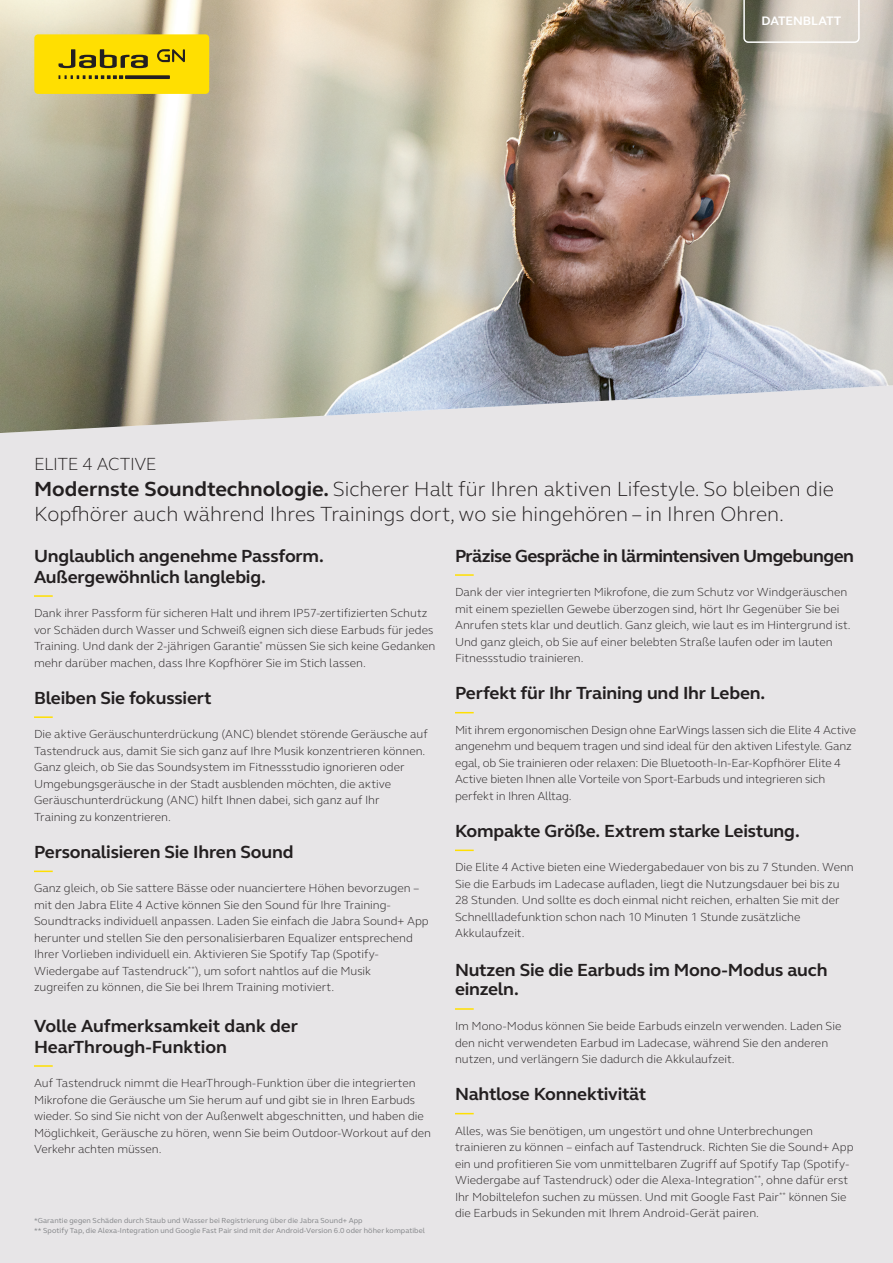
<style>
.page{position:relative;width:893px;height:1263px;background:#e7e5e7}
.page>*{position:absolute;margin:0;border:0;box-sizing:border-box;transform-origin:0 0}
.t1{font:300 21px/25.5px "GN Elliot";color:#231f20}
.Headlines_Body{font:700 18px/21px "GN Elliot";letter-spacing:-.01em;color:#231f20}
.Headlines_Body-2{font:700 18px "GN Elliot";letter-spacing:-.03em;color:#231f20}
.t2{font:300 18px "GN Elliot";letter-spacing:-.025em;color:#231f20}
.Tag1{font:700 12.6px "GN Elliot";color:#fff}
.Headlines_Body-3{font:300 12px/16.5px "GN Elliot";color:#231f20}
.t3{font:7.5px "GN Elliot";letter-spacing:.01em;color:#808285}
.s1{font-weight:700}
</style>
<div class="page">
<svg style="left:34px;top:595px;width:19px;height:2px"></svg>
<svg style="left:34px;top:716px;width:19px;height:2px"></svg>
<svg style="left:34px;top:870px;width:19px;height:2px"></svg>
<svg style="left:34px;top:1065px;width:19px;height:2px"></svg>
<svg style="left:455px;top:574px;width:19px;height:2px"></svg>
<svg style="left:455px;top:712px;width:19px;height:1px"></svg>
<svg style="left:455px;top:849px;width:19px;height:2px"></svg>
<svg style="left:455px;top:1008px;width:19px;height:2px"></svg>
<svg style="left:455px;top:1113px;width:19px;height:1px"></svg>
<img style="left:0;top:0;width:893px;height:433px">
<svg style="left:743px;top:0;width:117px;height:43px;background:#c7c2b7"></svg>
<div style="left:34px;top:34px;width:175px;height:60px;background:#ffdf01;border-radius:4px"></div>
<svg style="left:59px;top:49px;width:89px;height:19px"></svg>
<svg style="left:59px;top:75px;width:64px;height:4px"></svg>
<svg style="left:125px;top:75px;width:45px;height:4px"></svg>
<svg style="left:157px;top:49px;width:28px;height:13px"></svg>
<p class="Tag1" style="left:762px;top:13px;width:81px">DATENBLATT</p>
<p class="t2" style="left:34px;top:452px;width:124px">ELITE 4 ACTIVE</p>
<p class="t1" style="left:34px;top:475px;width:801px"><span class="s1">Modernste Soundtechnologie.</span> Sicherer Halt für Ihren aktiven Lifestyle. So bleiben die<br>Kopfhörer auch während Ihres Trainings dort, wo sie hingehören – in Ihren Ohren.</p>
<p class="Headlines_Body" style="left:34px;top:545px;width:291px">Unglaublich angenehme Passform.<br>Außergewöhnlich langlebig.</p>
<p class="Headlines_Body-3" style="left:34px;top:604px;width:403px">Dank ihrer Passform für sicheren Halt und ihrem IP57-zertifizierten Schutz vor Schäden durch Wasser und Schweiß eignen sich diese Earbuds für jedes Training. Und dank der 2-jährigen Garantie<sup>*</sup> müssen Sie sich keine Gedanken mehr darüber machen, dass Ihre Kopfhörer Sie im Stich lassen.</p>
<p class="Headlines_Body" style="left:34px;top:687px;width:179px">Bleiben Sie fokussiert</p>
<p class="Headlines_Body-3" style="left:34px;top:725px;width:395px">Die aktive Geräuschunterdrückung (ANC) blendet störende Geräusche auf Tastendruck aus, damit Sie sich ganz auf Ihre Musik konzentrieren können.<br>Ganz gleich, ob Sie das Soundsystem im Fitnessstudio ignorieren oder Umgebungsgeräusche in der Stadt ausblenden möchten, die aKtive Geräuschunterdrückung (ANC) hilft Ihnen dabei, sich ganz auf Ihr<br>Training zu konzentrieren.</p>
<p class="Headlines_Body" style="left:34px;top:841px;width:261px">Personalisieren Sie Ihren Sound</p>
<p class="Headlines_Body-3" style="left:34px;top:880px;width:396px">Ganz gleich, ob Sie sattere Bässe oder nuanciertere Höhen bevorzugen – mit den Jabra Elite 4 Active können Sie den Sound für Ihre Training-Soundtracks individuell anpassen. Laden Sie einfach die Jabra Sound+ App herunter und stellen Sie den personalisierbaren Equalizer entsprechend Ihrer Vorlieben individuell ein. Aktivieren Sie Spotify Tap (Spotify-Wiedergabe auf Tastendruck<sup>**</sup>), um sofort nahtlos auf die Musik<br>zugreifen zu können, die Sie bei Ihrem Training motiviert.</p>
<p class="Headlines_Body" style="left:34px;top:1015px;width:266px">Volle Aufmerksamkeit dank der<br>HearThrough-Funktion</p>
<p class="Headlines_Body-3" style="left:34px;top:1074px;width:399px">Auf Tastendruck nimmt die HearThrough-Funktion über die integrierten Mikrofone die Geräusche um Sie herum auf und gibt sie in Ihren Earbuds wieder. So sind Sie nicht von der Außenwelt abgeschnitten, und haben die Möglichkeit, Geräusche zu hören, wenn Sie beim Outdoor-Workout auf den Verkehr achten müssen.</p>
<p class="t3" style="left:34px;top:1215px;width:330px">*Garantie gegen Schäden durch Staub und Wasser bei Registrierung über die Jabra Sound+ App</p>
<p class="t3" style="left:34px;top:1226px;width:393px">** Spotify Tap, die Alexa-Integration und Google Fast Pair sind mit der Android-Version 6.0 oder höher kompatibel</p>
<p class="Headlines_Body-2" style="left:455px;top:543px;width:400px">Präzise Gespräche in lärmintensiven Umgebungen</p>
<p class="Headlines_Body-3" style="left:455px;top:583px;width:397px">Dank der vier integrierten Mikrofone, die zum Schutz vor Windgeräuschen mit einem speziellen Gewebe überzogen sind, hört Ihr Gegenüber Sie bei Anrufen stets klar und deutlich. Ganz gleich, wie laut es im Hintergrund ist.<br>Und ganz gleich, ob Sie auf einer belebten Straße laufen oder im lauten Fitnessstudio trainieren.</p>
<p class="Headlines_Body" style="left:455px;top:682px;width:312px">Perfekt für Ihr Training und Ihr Leben.</p>
<p class="Headlines_Body-3" style="left:455px;top:721px;width:403px">Mit ihrem ergonomischen Design ohne EarWings lassen sich die Elite 4 Active angenehm und bequem tragen und sind ideal für den aktiven Lifestyle. Ganz egal, ob Sie trainieren oder relaxen: Die Bluetooth-In-Ear-Kopfhörer Elite 4<br>Active bieten Ihnen alle Vorteile von Sport-Earbuds und integrieren sich perfekt in Ihren Alltag.</p>
<p class="Headlines_Body" style="left:455px;top:820px;width:346px">Kompakte Größe. Extrem starke Leistung.</p>
<p class="Headlines_Body-3" style="left:455px;top:859px;width:400px">Die Elite 4 Active bieten eine Wiedergabedauer von bis zu 7 Stunden. Wenn Sie die Earbuds im Ladecase aufladen, liegt die Nutzungsdauer bei bis zu 28 Stunden. Und sollte es doch einmal nicht reichen, erhalten Sie mit der Schnellladefunktion schon nach 10 Minuten 1 Stunde zusätzliche Akkulaufzeit.</p>
<p class="Headlines_Body" style="left:455px;top:960px;width:374px;line-height:19.5px">Nutzen Sie die Earbuds im Mono-Modus auch einzeln.</p>
<p class="Headlines_Body-3" style="left:455px;top:1017px;width:388px">Im Mono-Modus können Sie beide Earbuds einzeln verwenden. Laden Sie den nicht verwendeten Earbud im Ladecase, während Sie den anderen nutzen, und verlängern Sie dadurch die Akkulaufzeit.</p>
<p class="Headlines_Body" style="left:455px;top:1083px;width:193px">Nahtlose Konnektivität</p>
<p class="Headlines_Body-3" style="left:455px;top:1122px;width:400px">Alles, was Sie benötigen, um ungestört und ohne Unterbrechungen trainieren zu können – einfach auf Tastendruck. Richten Sie die Sound+ App ein und profitieren Sie vom unmittelbaren Zugriff auf Spotify Tap (Spotify-Wiedergabe auf Tastendruck) oder die Alexa-Integration<sup>**</sup>, ohne dafür erst Ihr Mobiltelefon suchen zu müssen. Und mit Google Fast Pair<sup>**</sup> können Sie die Earbuds in Sekunden mit Ihrem Android-Gerät pairen.</p>
</div>
